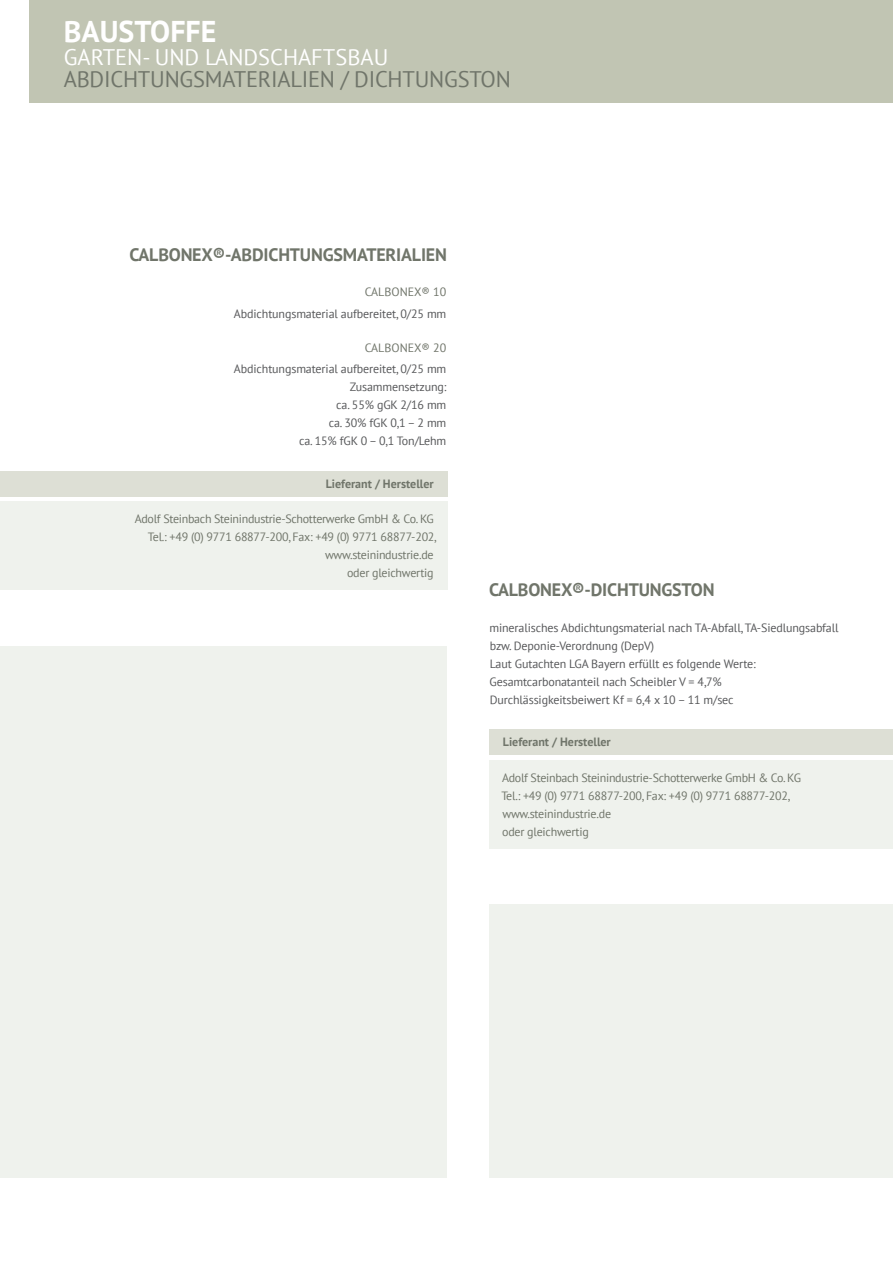
<style>
.page{position:relative;width:893px;height:1263px;background:#fff}
.page>*{position:absolute;margin:0;border:0;box-sizing:border-box;transform-origin:0 0}
.t1{font:700 30px "PT Sans";color:#fff}
.t2{font:22.5px "PT Sans";letter-spacing:-.01em;color:#70756a}
.t3{font:22.5px "PT Sans";color:#fff}
.t4{font:700 18px "PT Sans";letter-spacing:-.01em;color:#70756a}
.t5{font:12px/18px "PT Sans";letter-spacing:-.01em;color:#57585a;text-align:right}
.t6{font:12px/18px "PT Sans";letter-spacing:-.02em;color:#70756a}
.t7{font:700 12px "PT Sans";color:#70756a}
.t8{font:12px "PT Sans";color:#70756a}
</style>
<div class="page">
<div style="left:30px;top:0;width:863px;height:102px;background:#c1c5b3"></div>
<div style="left:0;top:646px;width:446px;height:532px;background:#eff2ed"></div>
<div style="left:489px;top:905px;width:404px;height:273px;background:#eff2ed"></div>
<div style="left:489px;top:729px;width:404px;height:26px;background:#dddfd5"></div>
<div style="left:489px;top:760px;width:404px;height:88px;background:#eff2ed"></div>
<div style="left:0;top:471px;width:447px;height:25px;background:#dddfd5"></div>
<div style="left:0;top:502px;width:447px;height:88px;background:#eff2ed"></div>
<h1 class="t1" style="left:64px;top:12px;width:154px">BAUSTOFFE</h1>
<h2 class="t3" style="left:64px;top:42px;width:326px">GARTEN- UND LANDSCHAFTSBAU</h2>
<h2 class="t2" style="left:64px;top:65px;width:449px">ABDICHTUNGSMATERIALIEN / DICHTUNGSTON</h2>
<h3 class="t4" style="left:129px;top:242px;width:319px">CALBONEX®-ABDICHTUNGSMATERIALIEN</h3>
<p class="t8" style="left:365px;top:284px;width:83px">CALBONEX® 10</p>
<p class="t5" style="left:234px;top:304px;width:214px">Abdichtungsmaterial aufbereitet, 0/25 mm</p>
<p class="t8" style="left:365px;top:340px;width:83px">CALBONEX® 20</p>
<p class="t5" style="left:234px;top:360px;width:214px">Abdichtungsmaterial aufbereitet, 0/25 mm<br>Zusammensetzung:<br>ca. 55% gGK 2/16 mm<br>ca. 30% fGK 0,1 – 2 mm<br>ca. 15% fGK 0 – 0,1 Ton/Lehm</p>
<p class="t7" style="left:326px;top:476px;width:110px">Lieferant / Hersteller</p>
<p class="t6" style="left:135px;top:510px;width:303px;text-align:right">Adolf Steinbach Steinindustrie-Schotterwerke GmbH &amp; Co. KG Tel.: +49 (0) 9771 68877-200, Fax: +49 (0) 9771 68877-202, www.steinindustrie.de<br>oder gleichwertig</p>
<h3 class="t4" style="left:489px;top:578px;width:227px">CALBONEX®-DICHTUNGSTON</h3>
<p class="t5" style="left:489px;top:618px;width:351px;text-align:left">mineralisches Abdichtungsmaterial nach TA-Abfall, TA-Siedlungsabfall bzw. Deponie-Verordnung (DepV)<br>Laut Gutachten LGA Bayern erfüllt es folgende Werte:<br>Gesamtcarbonatanteil nach Scheibler V = 4,7% Durchlässigkeitsbeiwert Kf = 6,4 x 10 – 11 m/sec</p>
<p class="t7" style="left:503px;top:733px;width:110px">Lieferant / Hersteller</p>
<p class="t6" style="left:501px;top:768px;width:301px">Adolf Steinbach Steinindustrie-Schotterwerke GmbH &amp; Co. KG Tel.: +49 (0) 9771 68877-200, Fax: +49 (0) 9771 68877-202, www.steinindustrie.de<br>oder gleichwertig</p>
</div>
